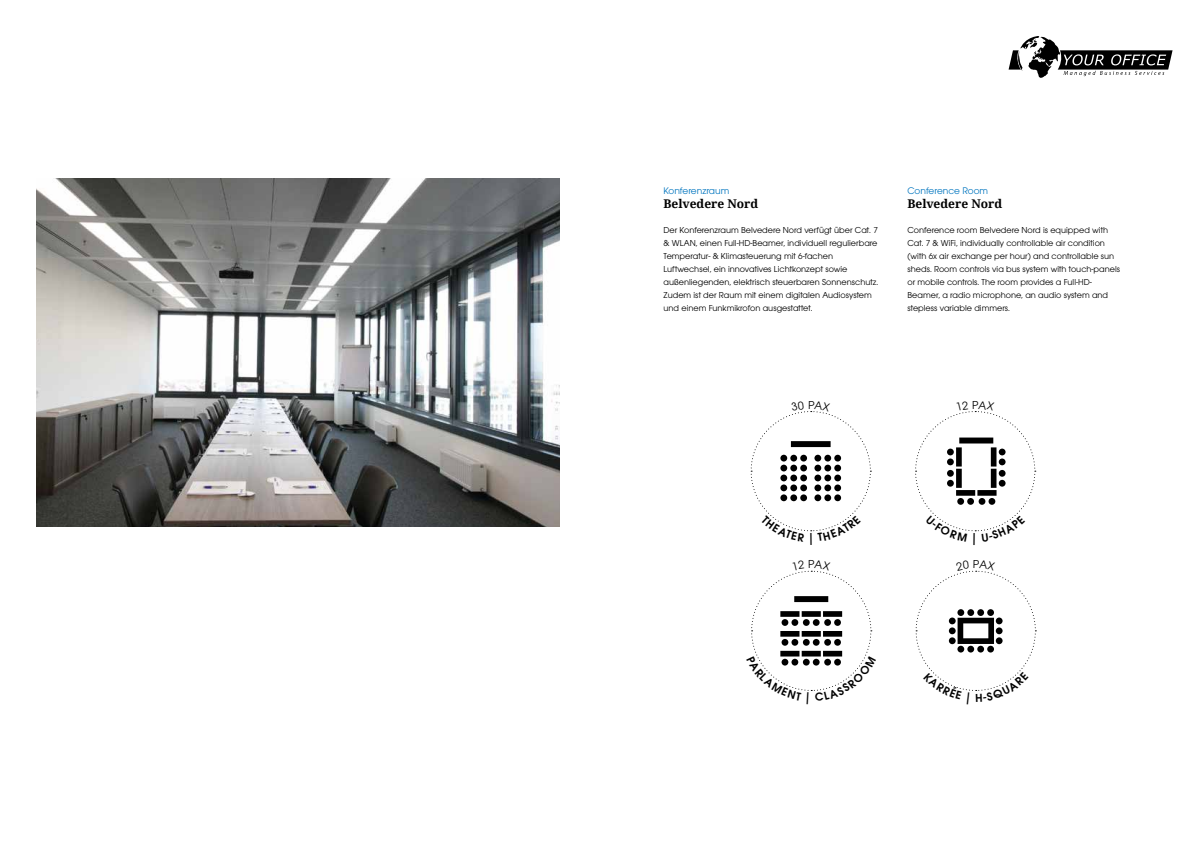
<style>
.page{position:relative;width:1191px;height:842px;background:#fff}
.page>*{position:absolute;margin:0;border:0;box-sizing:border-box;transform-origin:0 0}
.t1{font:700 12px "Droid Serif";color:#000}
.t2{font:10px "Avant Gard EF";color:#0075bf}
.t3{font:9px/13px "Avant Gard EF";color:#000}
</style>
<div class="page">
<img style="left:36px;top:179px;width:523px;height:347px">
<svg style="left:1008px;top:36px;width:164px;height:42px"></svg>
<svg style="left:915px;top:411px;width:120px;height:121px"></svg>
<svg style="left:751px;top:570px;width:122px;height:121px"></svg>
<svg style="left:915px;top:570px;width:121px;height:121px"></svg>
<svg style="left:750px;top:411px;width:121px;height:121px"></svg>
<p class="t2" style="left:663px;top:185px;width:67px">Konferenzraum</p>
<h1 class="t1" style="left:663px;top:196px;width:96px">Belvedere Nord</h1>
<p class="t2" style="left:907px;top:185px;width:82px">Conference Room</p>
<h1 class="t1" style="left:907px;top:196px;width:96px">Belvedere Nord</h1>
<p class="t3" style="left:663px;top:223px;width:216px">Der Konferenzraum Belvedere Nord verfügt über Cat. 7 &amp; WLAN, einen Full-HD-Beamer, individuell regulierbare Temperatur- &amp; Klimasteuerung mit 6-fachen Luftwechsel, ein innovatives Lichtkonzept sowie außenliegenden, elektrisch steuerbaren Sonnenschutz.<br>Zudem ist der Raum mit einem digitalen Audiosystem und einem Funkmikrofon ausgestattet.</p>
<p class="t3" style="left:907px;top:223px;width:214px">Conference room Belvedere Nord is equipped with Cat. 7 &amp; WiFi, individually controllable air condition (with 6x air exchange per hour) and controllable sun sheds. Room controls via bus system with touch-panels or mobile controls. The room provides a Full-HD-Beamer, a radio microphone, an audio system and stepless variable dimmers.</p>
</div>
